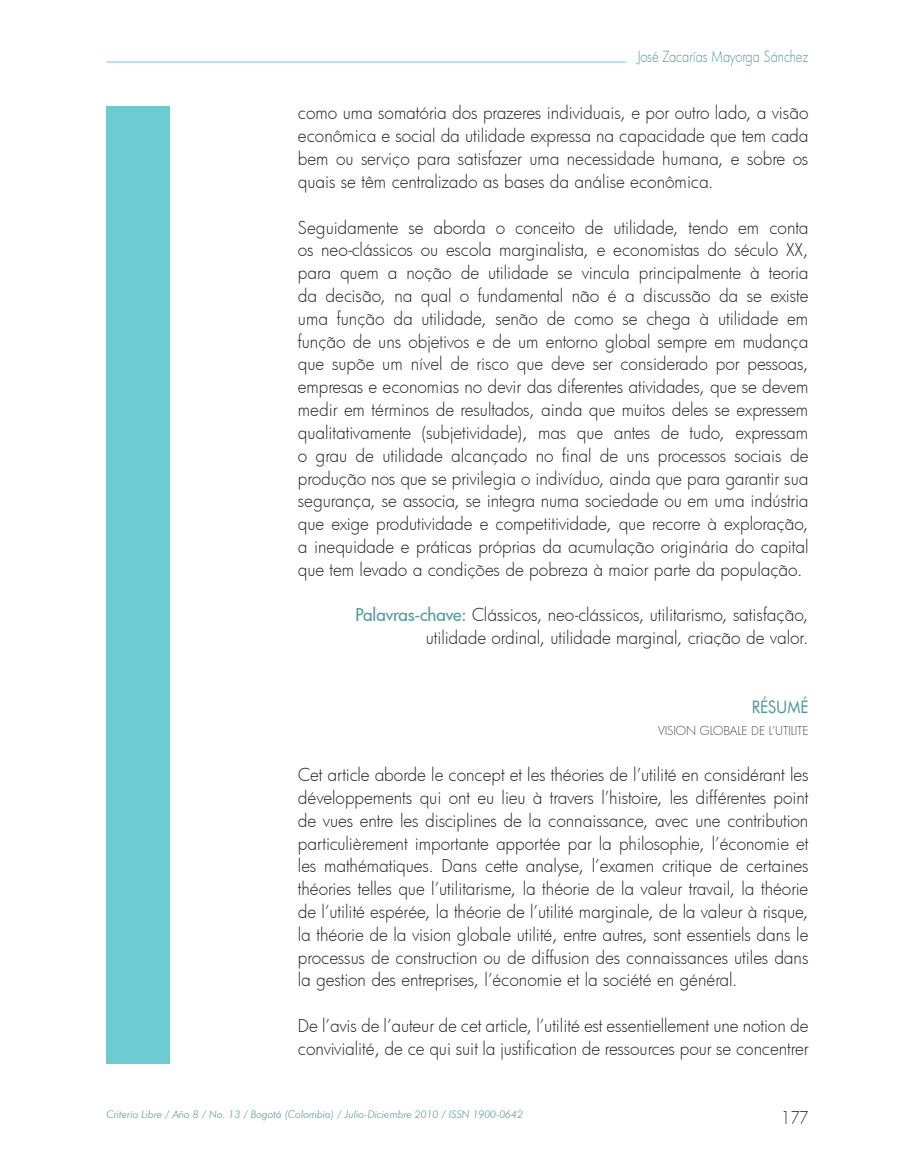
<style>
.page{position:relative;width:915px;height:1170px;background:#fff}
.page>*{position:absolute;margin:0;border:0;box-sizing:border-box;transform-origin:0 0}
.t1{font:300 17.25px/22.8px "Futura";color:#231f20;text-align:justify}
.t2{font:17.25px "Futura BT";color:#5299a0;scale:.9 1}
.t3{font:300 17.25px "Futura";color:#231f20;scale:.85 1}
.t4{font:300 15px "Futura";letter-spacing:-.005em;color:#5299a0;scale:.85 1}
.t5{font:300 12px "Futura";color:#4b4c4d}
.t6{font:italic 300 10.5px "Futura BT";color:#5299a0}
.s1{font-weight:500;color:#5299a0}
</style>
<div class="page">
<div style="left:106px;top:106px;width:64px;height:957px;background:#6fcbd2"></div>
<hr style="left:106px;top:62px;width:520px;height:1px;background:#6fcbd2">
<p class="t4" style="left:637px;top:46px;width:202px">José Zacarías Mayorga Sánchez</p>
<p class="t1" style="left:298px;top:101px;width:512px">como uma somatória dos prazeres individuais, e por outro lado, a visão econômica e social da utilidade expressa na capacidade que tem cada bem ou serviço para satisfazer uma necessidade humana, e sobre os quais se têm centralizado as bases da análise econômica.</p>
<p class="t1" style="left:298px;top:215px;width:512px">Seguidamente se aborda o conceito de utilidade, tendo em conta os neo-clássicos ou escola marginalista, e economistas do século XX, para quem a noção de utilidade se vincula principalmente à teoria da decisão, na qual o fundamental não é a discussão da se existe uma função da utilidade, senão de como se chega à utilidade em função de uns objetivos e de um entorno global sempre em mudança que supõe um nível de risco que deve ser considerado por pessoas, empresas e economias no devir das diferentes atividades, que se devem medir em términos de resultados, ainda que muitos deles se expressem qualitativamente (subjetividade), mas que antes de tudo, expressam o grau de utilidade alcançado no final de uns processos sociais de produção nos que se privilegia o indivíduo, ainda que para garantir sua segurança, se associa, se integra numa sociedade ou em uma indústria que exige produtividade e competitividade, que recorre à exploração, a inequidade e práticas próprias da acumulação originária do capital que tem levado a condições de pobreza à maior parte da população.</p>
<p class="t1" style="left:355px;top:603px;width:454px;text-align:right"><span class="s1">Palavras-chave:</span> Clássicos, neo-clássicos, utilitarismo, satisfação, utilidade ordinal, utilidade marginal, criação de valor.</p>
<p class="t2" style="left:751px;top:696px;width:64px">RÉSUMÉ</p>
<p class="t5" style="left:657px;top:723px;width:152px">VISION GLOBALE DE L’UTILITE</p>
<p class="t1" style="left:298px;top:763px;width:512px">Cet article aborde le concept et les théories de l’utilité en considérant les développements qui ont eu lieu à travers l’histoire, les différentes point de vues entre les disciplines de la connaissance, avec une contribution particulièrement importante apportée par la philosophie, l’économie et les mathématiques. Dans cette analyse, l’examen critique de certaines théories telles que l’utilitarisme, la théorie de la valeur travail, la théorie de l’utilité espérée, la théorie de l’utilité marginale, de la valeur à risque, la théorie de la vision globale utilité, entre autres, sont essentiels dans le processus de construction ou de diffusion des connaissances utiles dans la gestion des entreprises, l’économie et la société en général.</p>
<p class="t1" style="left:298px;top:1013px;width:512px">De l’avis de l’auteur de cet article, l’utilité est essentiellement une notion de convivialité, de ce qui suit la justification de ressources pour se concentrer</p>
<p class="t6" style="left:106px;top:1108px;width:418px">Criterio Libre / Año 8 / No. 13 / Bogotá (Colombia) / Julio-Diciembre 2010 / ISSN 1900-0642</p>
<p class="t3" style="left:781px;top:1105px;width:33px">177</p>
</div>
